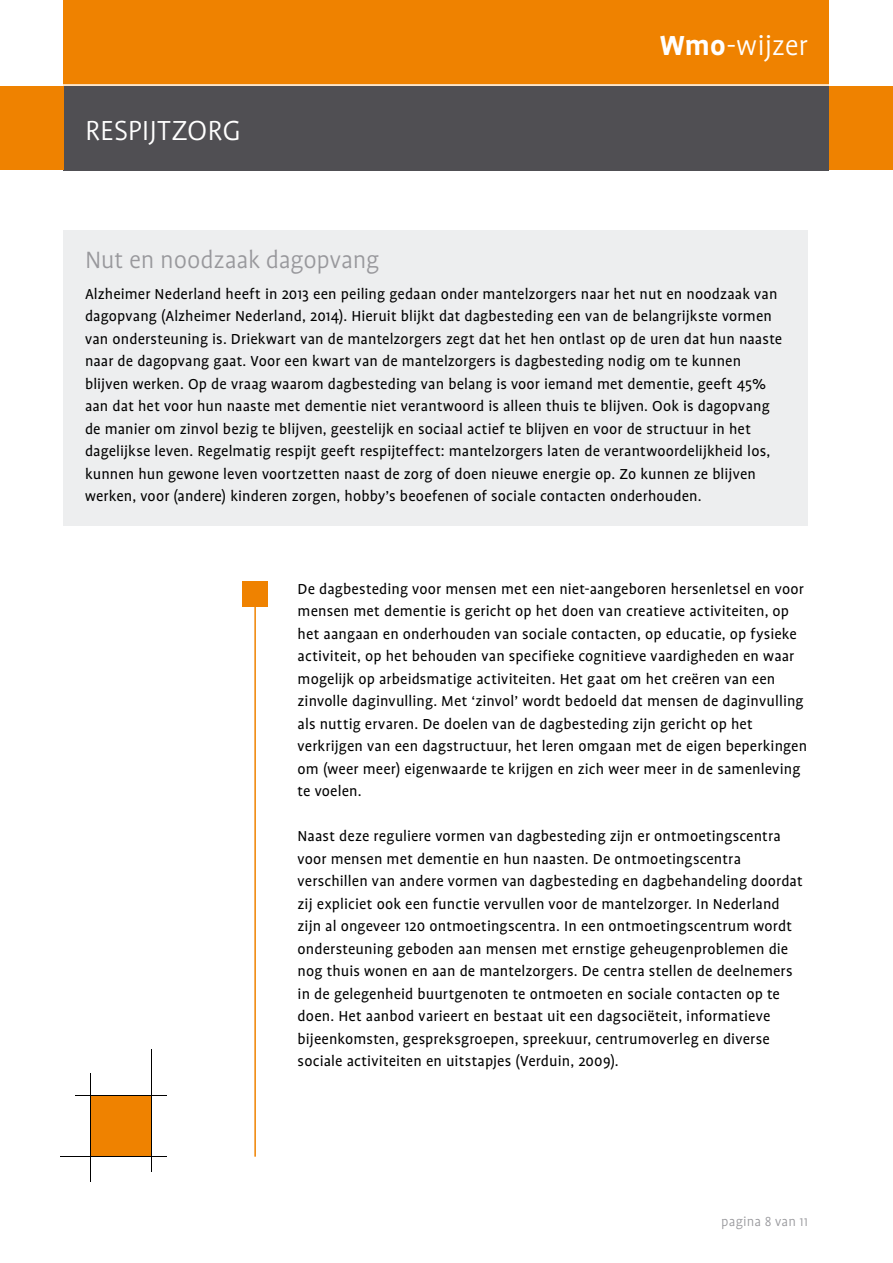
<style>
.page{position:relative;width:893px;height:1263px;background:#fff}
.page>*{position:absolute;margin:0;border:0;box-sizing:border-box;transform-origin:0 0}
.t1{font:300 31.5px "Profile";color:#fff}
.tussenkop_1{font:300 27px "Profile";letter-spacing:-.01em;color:#98989c}
.brood{font:16.5px/22.5px "Profile";letter-spacing:.005em;color:#000}
.tekst_in_kader{font:16.5px/22.5px "Profile";letter-spacing:.005em;color:#000}
.t2{font:300 15px "Profile";letter-spacing:.01em;color:#98989c}
.s1{font-weight:700}
</style>
<div class="page">
<div style="left:91px;top:1096px;width:60px;height:60px;background:#ef8200"></div>
<hr style="left:91px;top:1073px;width:1px;height:109px;background:#000">
<hr style="left:151px;top:1049px;width:1px;height:122px;background:#000">
<hr style="left:75px;top:1095px;width:92px;height:1px;background:#000">
<hr style="left:61px;top:1156px;width:106px;height:1px;background:#000">
<hr style="left:254px;top:597px;width:2px;height:560px;background:#ef8200">
<div style="left:242px;top:581px;width:26px;height:25px;background:#ef8200"></div>
<div style="left:64px;top:230px;width:744px;height:296px;background:#edeeef"></div>
<div style="left:64px;top:85px;width:765px;height:85px;background:#504f53"></div>
<div style="left:64px;top:0;width:765px;height:85px;background:#ef8200"></div>
<div style="left:0;top:86px;width:64px;height:84px;background:#ef8200"></div>
<div style="left:829px;top:86px;width:64px;height:84px;background:#ef8200"></div>
<hr style="left:0;top:84px;width:893px;height:2px;background:#fff">
<h1 class="t1" style="left:85px;top:112px;width:157px">RESPIJTZORG</h1>
<h1 class="t1" style="left:660px;top:27px;width:150px"><span class="s1">Wmo</span>-wijzer</h1>
<p class="tussenkop_1" style="left:85px;top:244px;width:296px">Nut en noodzaak dagopvang</p>
<p class="tekst_in_kader" style="left:85px;top:282px;width:699px">Alzheimer Nederland heeft in 2013 een peiling gedaan onder mantelzorgers naar het nut en noodzaak van dagopvang (Alzheimer Nederland, 2014). Hieruit blijkt dat dagbesteding een van de belangrijkste vormen van ondersteuning is. Driekwart van de mantelzorgers zegt dat het hen ontlast op de uren dat hun naaste naar de dagopvang gaat. Voor een kwart van de mantelzorgers is dagbesteding nodig om te kunnen blijven werken. Op de vraag waarom dagbesteding van belang is voor iemand met dementie, geeft 45% aan dat het voor hun naaste met dementie niet verantwoord is alleen thuis te blijven. Ook is dagopvang de manier om zinvol bezig te blijven, geestelijk en sociaal actief te blijven en voor de structuur in het dagelijkse leven. Regelmatig respijt geeft respijteffect: mantelzorgers laten de verantwoordelijkheid los, kunnen hun gewone leven voortzetten naast de zorg of doen nieuwe energie op. Zo kunnen ze blijven werken, voor (andere) kinderen zorgen, hobby’s beoefenen of sociale contacten onderhouden.</p>
<p class="brood" style="left:298px;top:577px;width:511px">De dagbesteding voor mensen met een niet-aangeboren hersenletsel en voor mensen met dementie is gericht op het doen van creatieve activiteiten, op het aangaan en onderhouden van sociale contacten, op educatie, op fysieke activiteit, op het behouden van specifieke cognitieve vaardigheden en waar mogelijk op arbeidsmatige activiteiten. Het gaat om het creëren van een zinvolle daginvulling. Met ‘zinvol’ wordt bedoeld dat mensen de daginvulling als nuttig ervaren. De doelen van de dagbesteding zijn gericht op het verkrijgen van een dagstructuur, het leren omgaan met de eigen beperkingen om (weer meer) eigenwaarde te krijgen en zich weer meer in de samenleving te voelen.</p>
<p class="brood" style="left:298px;top:825px;width:507px">Naast deze reguliere vormen van dagbesteding zijn er ontmoetingscentra voor mensen met dementie en hun naasten. De ontmoetingscentra verschillen van andere vormen van dagbesteding en dagbehandeling doordat zij expliciet ook een functie vervullen voor de mantelzorger. In Nederland zijn al ongeveer 120 ontmoetingscentra. In een ontmoetingscentrum wordt ondersteuning geboden aan mensen met ernstige geheugenproblemen die nog thuis wonen en aan de mantelzorgers. De centra stellen de deelnemers in de gelegenheid buurtgenoten te ontmoeten en sociale contacten op te doen. Het aanbod varieert en bestaat uit een dagsociëteit, informatieve bijeenkomsten, gespreksgroepen, spreekuur, centrumoverleg en diverse sociale activiteiten en uitstapjes (Verduin, 2009).</p>
<p class="t2" style="left:721px;top:1213px;width:88px">pagina 8 van 11</p>
</div>
